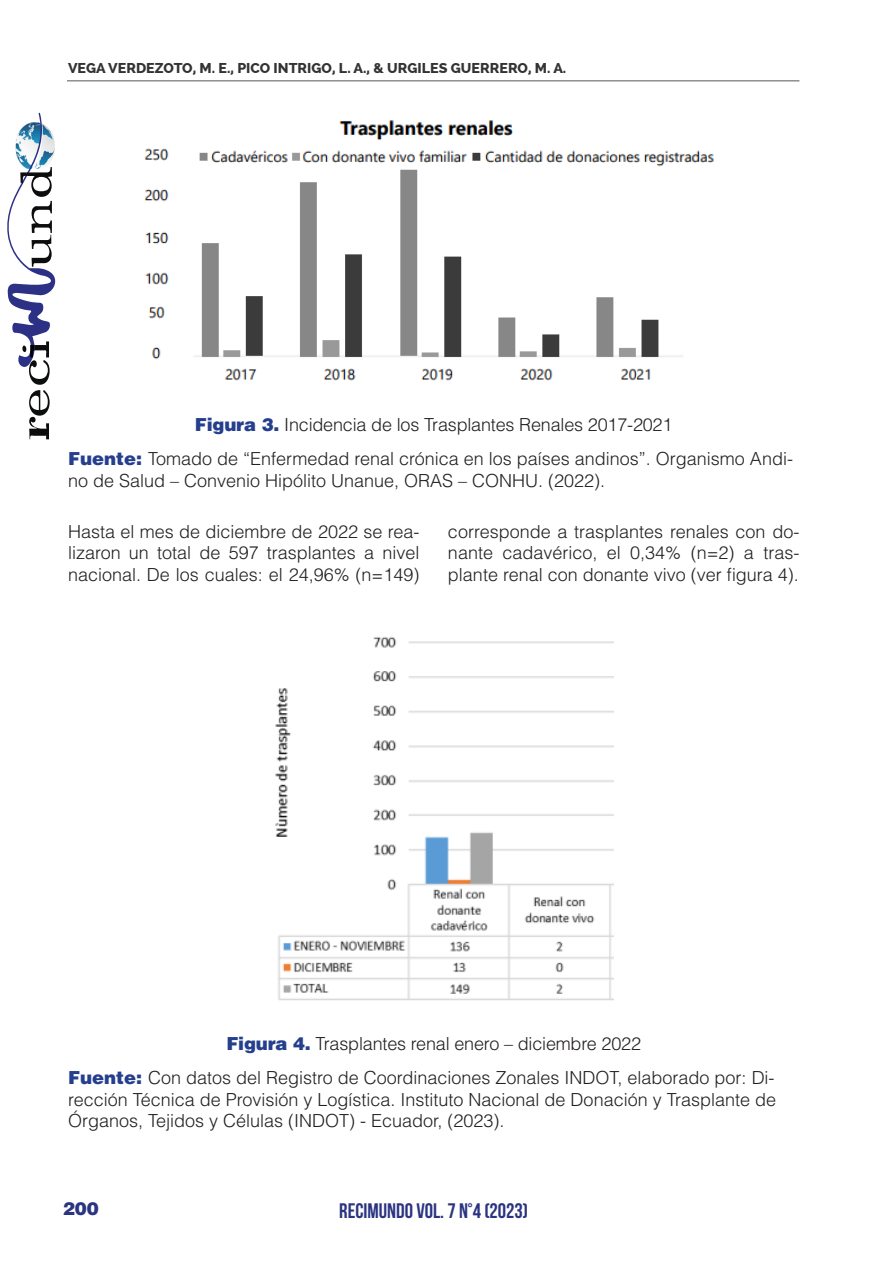
<style>
.page{position:relative;width:893px;height:1263px;background:#fff}
.page>*{position:absolute;margin:0;border:0;box-sizing:border-box;transform-origin:0 0}
.t1{font:700 21px "Bebas Neue";color:#2b3481}
.t2{font:300 18px/21.6px "Helvetica LT Std";color:#231f20;text-align:justify}
.t3{font:900 18px "Helvetica LT Std";color:#2b3481}
.t4{font:800 14.25px "Raleway";color:#333}
.s1{font-weight:900;color:#253f8e}
</style>
<div class="page">
<hr style="left:67px;top:80px;width:732px;height:1px;background:#545557">
<svg style="left:7px;top:113px;width:48px;height:326px"></svg>
<img style="left:144px;top:120px;width:570px;height:261px">
<img style="left:275px;top:637px;width:338px;height:364px">
<p class="t4" style="left:68px;top:60px;width:500px">VEGA VERDEZOTO, M. E., PICO INTRIGO, L. A., &amp; URGILES GUERRERO, M. A.</p>
<p class="t2" style="left:195px;top:414px;width:479px"><span class="s1">Figura 3.</span> Incidencia de los Trasplantes Renales 2017-2021</p>
<p class="t2" style="left:68px;top:448px;width:726px"><span class="s1">Fuente:</span> Tomado de “Enfermedad renal crónica en los países andinos”. Organismo Andi&shy;no de Salud – Convenio Hipólito Unanue, ORAS – CONHU. (2022).</p>
<p class="t2" style="left:68px;top:520px;width:353px">Hasta el mes de diciembre de 2022 se rea&shy;lizaron un total de 597 trasplantes a nivel nacional. De los cuales: el 24,96% (n=149)</p>
<p class="t2" style="left:448px;top:520px;width:353px">corresponde a trasplantes renales con do&shy;nante cadavérico, el 0,34% (n=2) a tras&shy;plante renal con donante vivo (ver figura 4).</p>
<p class="t2" style="left:226px;top:1032px;width:416px"><span class="s1">Figura 4.</span> Trasplantes renal enero – diciembre 2022</p>
<p class="t2" style="left:68px;top:1067px;width:710px"><span class="s1">Fuente:</span> Con datos del Registro de Coordinaciones Zonales INDOT, elaborado por: Di&shy;rección Técnica de Provisión y Logística. Instituto Nacional de Donación y Trasplante de Órganos, Tejidos y Células (INDOT) - Ecuador, (2023).</p>
<p class="t3" style="left:63px;top:1197px;width:38px">200</p>
<p class="t1" style="left:339px;top:1199px;width:190px">RECIMUNDO VOL. 7 N°4 (2023)</p>
</div>
